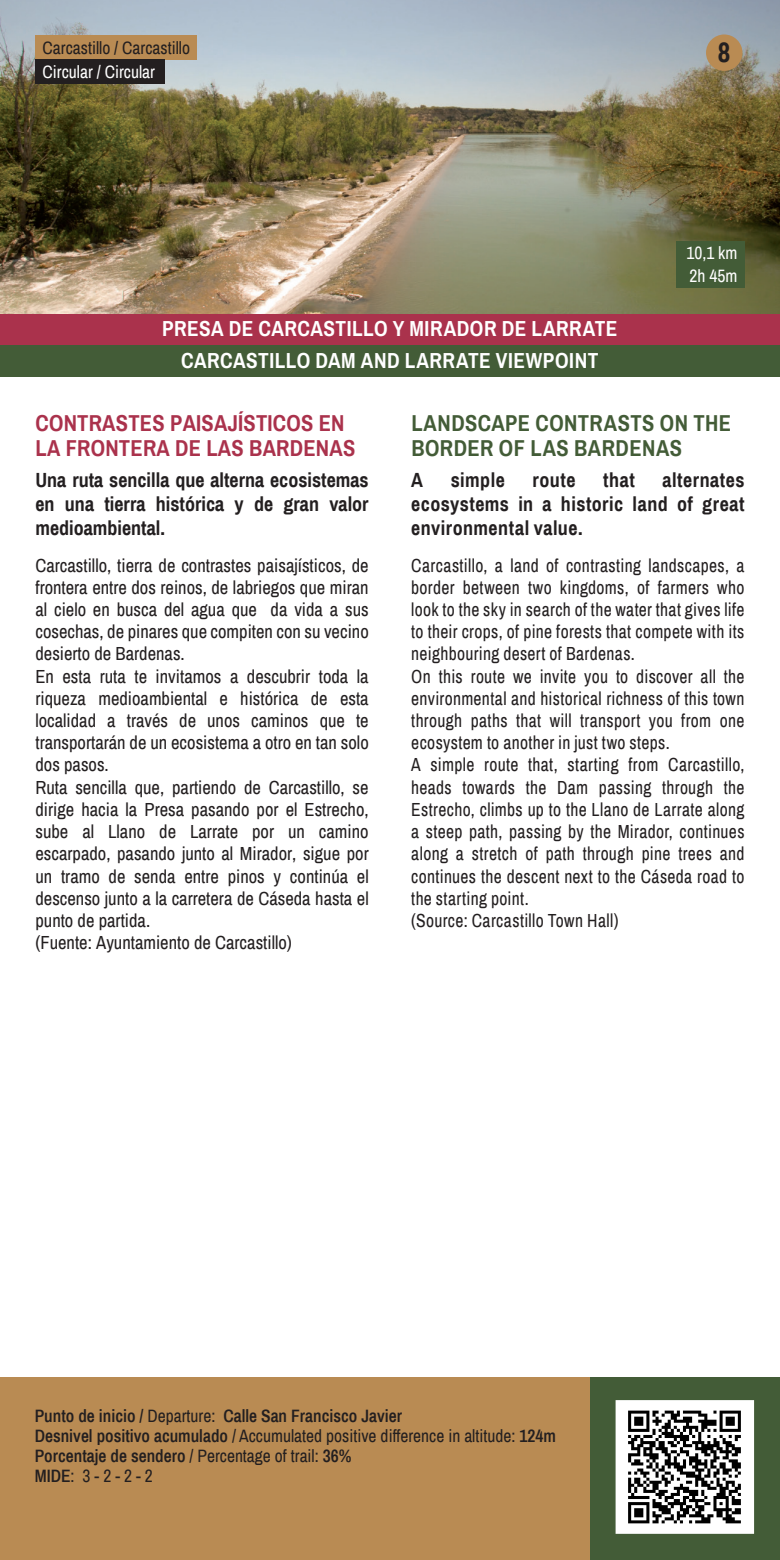
<style>
.page{position:relative;width:780px;height:1560px;background:#fff}
.page>*{position:absolute;margin:0;border:0;box-sizing:border-box;transform-origin:0 0}
.t1{font:700 27.5px "Archivo Narrow";color:#231f20}
.TITULAR_2_CASTELLANO{font:700 22.5px/25px "Archivo Narrow";letter-spacing:.01em;color:#aa324c}
.TITULAR_2_EUSKERA{font:700 22.5px/25px "Archivo Narrow";letter-spacing:.02em;color:#435c37}
.TITULAR_1{font:700 21.25px "Archivo Narrow";letter-spacing:.025em;color:#fff}
.ENTRADILLA{font:700 20px/24px "Archivo Narrow";letter-spacing:.02em;color:#231f20;text-align:justify}
.TEXTO_CORRIDO{font:18.5px/22.2px "Archivo Narrow";color:#231f20;text-align:justify}
.TEXTO_CORRIDO-2{font:18.5px/22.2px "Archivo Narrow";color:#231f20;text-align:justify;scale:.95 1}
.TEXTO_CORRIDO-3{font:18.5px "Archivo Narrow";letter-spacing:.025em;color:#231f20;scale:.95 1}
.t2{font:17.5px "Archivo Narrow";color:#231f20}
.t3{font:600 17.5px "Archivo Narrow";color:#231f20}
.t4{font:17.5px/24px "Archivo Narrow";color:#fff;text-align:center}
.s1{font-weight:400}
.s2{font-weight:600}
</style>
<div class="page">
<div style="left:0;top:313px;width:780px;height:32px;background:#aa324c"></div>
<div style="left:0;top:345px;width:780px;height:32px;background:#435c37"></div>
<div style="left:0;top:1377px;width:590px;height:182px;background:#b98b53"></div>
<div style="left:590px;top:1377px;width:190px;height:182px;background:#435c37"></div>
<svg style="left:615px;top:1400px;width:140px;height:134px;background:#a3a3a3"></svg>
<img style="left:0;top:0;width:780px;height:313px">
<div style="left:35px;top:35px;width:162px;height:25px;background:#b98b53"></div>
<div style="left:706px;top:34px;width:36px;height:37px;background:#b98b53;border-radius:50%"></div>
<div style="left:676px;top:241px;width:68px;height:24px;background:#435c37"></div>
<div style="left:676px;top:264px;width:68px;height:24px;background:#435c37"></div>
<div style="left:35px;top:60px;width:129px;height:24px;background:#231f20"></div>
<p class="t2" style="left:43px;top:35px;width:149px">Carcastillo / Carcastillo</p>
<p class="t1" style="left:718px;top:33px;width:14px">8</p>
<p class="t4" style="left:43px;top:59px;width:114px">Circular / Circular</p>
<p class="t4" style="left:43px;top:59px;width:166px">Ida y Vuelta / Joan-etorria</p>
<p class="TITULAR_1" style="left:162px;top:313px;width:457px">PRESA DE CARCASTILLO Y MIRADOR DE LARRATE</p>
<p class="TITULAR_1" style="left:181px;top:345px;width:418px">CARCASTILLO DAM AND LARRATE VIEWPOINT</p>
<p class="t4" style="left:686px;top:241px;width:53px">10,1 km</p>
<p class="t4" style="left:689px;top:263px;width:49px">2h 45m</p>
<p class="t4" style="left:683px;top:246px;width:55px">17,5 km<br>2h 17m</p>
<p class="TITULAR_2_CASTELLANO" style="left:36px;top:409px;width:321px">CONTRASTES PAISAJÍSTICOS EN<br>LA FRONTERA DE LAS BARDENAS</p>
<p class="ENTRADILLA" style="left:35px;top:467px;width:335px">Una ruta sencilla que alterna ecosistemas en una tierra histórica y de gran valor medioambiental.</p>
<p class="TEXTO_CORRIDO" style="left:35px;top:553px;width:335px">Carcastillo, tierra de contrastes paisajísticos, de frontera entre dos reinos, de labriegos que miran al cielo en busca del agua que da vida a sus cosechas, de pinares que compiten con su vecino desierto de Bardenas.</p>
<p class="TEXTO_CORRIDO" style="left:35px;top:664px;width:335px">En esta ruta te invitamos a descubrir toda la riqueza medioambiental e histórica de esta localidad a través de unos caminos que te transportarán de un ecosistema a otro en tan solo dos pasos.</p>
<p class="TEXTO_CORRIDO" style="left:35px;top:775px;width:335px">Ruta sencilla que, partiendo de Carcastillo, se dirige hacia la Presa pasando por el Estrecho, sube al Llano de Larrate por un camino escarpado, pasando junto al Mirador, sigue por un tramo de senda entre pinos y continúa el descenso junto a la carretera de Cáseda hasta el punto de partida.</p>
<p class="TEXTO_CORRIDO" style="left:35px;top:931px;width:258px">(Fuente: Ayuntamiento de Carcastillo)</p>
<p class="TITULAR_2_EUSKERA" style="left:411px;top:409px;width:321px">LANDSCAPE CONTRASTS ON THE<br>BORDER OF LAS BARDENAS</p>
<p class="ENTRADILLA" style="left:411px;top:467px;width:13px">A</p>
<p class="ENTRADILLA" style="left:451px;top:467px;width:56px">simple</p>
<p class="ENTRADILLA" style="left:532px;top:467px;width:44px">route</p>
<p class="ENTRADILLA" style="left:603px;top:467px;width:33px">that</p>
<p class="ENTRADILLA" style="left:411px;top:467px;width:335px;text-indent:251px">alternates ecosystems in a historic land of great environmental value.</p>
<p class="TEXTO_CORRIDO-2" style="left:411px;top:553px;width:352px">Carcastillo, a land of contrasting landscapes, a border between two kingdoms, of farmers who look to the sky in search of the water that gives life to their crops, of pine forests that compete with its neighbouring desert of Bardenas.</p>
<p class="TEXTO_CORRIDO-2" style="left:411px;top:664px;width:352px">On this route we invite you to discover all the environmental and historical richness of this town through paths that will transport you from one ecosystem to another in just two steps.</p>
<p class="TEXTO_CORRIDO-2" style="left:411px;top:753px;width:352px">A simple route that, starting from Carcastillo, heads towards the Dam passing through the Estrecho, climbs up to the Llano de Larrate along a steep path, passing by the Mirador, continues along a stretch of path through pine trees and continues the descent next to the Cáseda road to the starting point.</p>
<p class="TEXTO_CORRIDO-3" style="left:411px;top:907px;width:220px">(Source: Carcastillo Town Hall)</p>
<p class="t3" style="left:35px;top:1403px;width:369px">Punto de inicio / <span class="s1">Departure:</span> Calle San Francisco Javier</p>
<p class="t2" style="left:35px;top:1423px;width:522px"><span class="s2">Desnivel positivo acumulado</span> / Accumulated positive difference in altitude: <span class="s2">124m</span></p>
<p class="t3" style="left:35px;top:1443px;width:318px">Porcentaje de sendero <span class="s1">/ Percentage of trail:</span> 36%</p>
<p class="t2" style="left:35px;top:1463px;width:120px"><span class="s2">MIDE</span>: 3 - 2 - 2 - 2</p>
</div>
